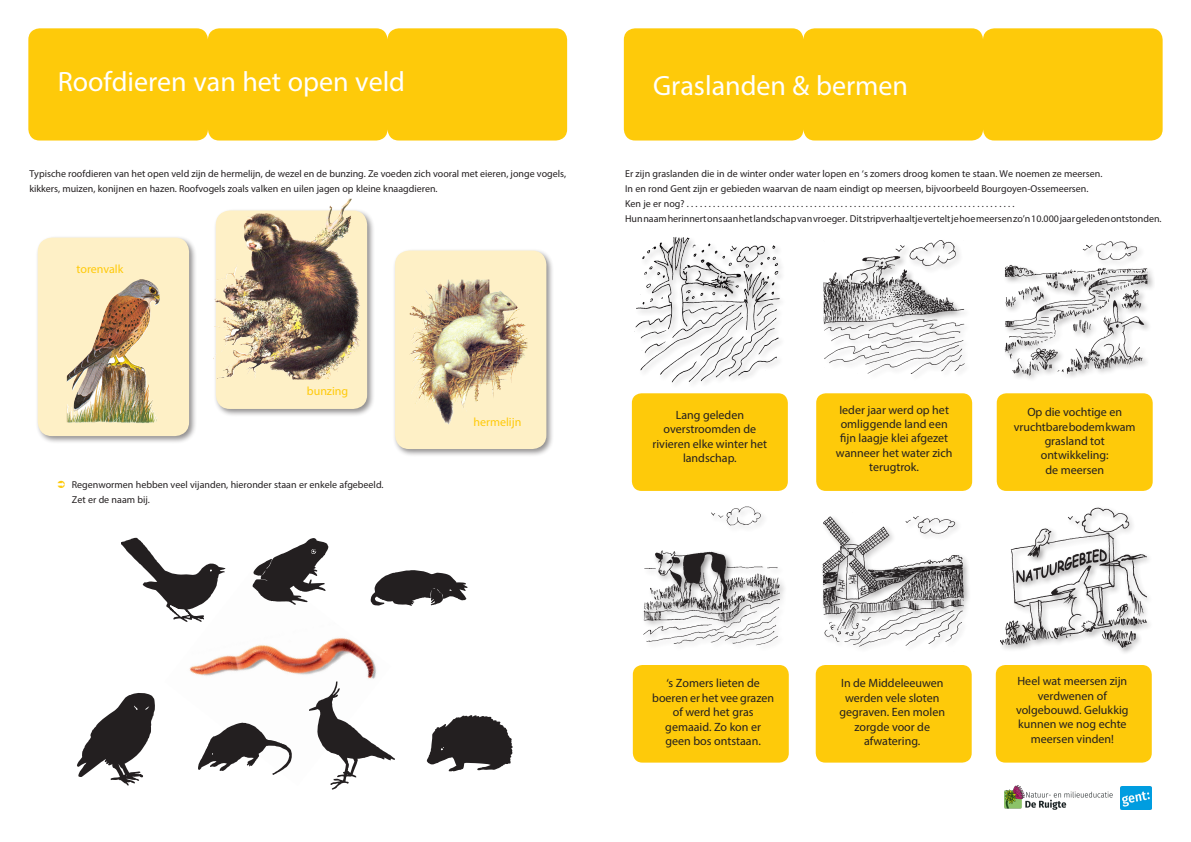
<style>
.page{position:relative;width:1191px;height:842px;background:#fff}
.page>*{position:absolute;margin:0;border:0;box-sizing:border-box;transform-origin:0 0}
.Normaal{font:28px "Myriad Pro";color:#fff}
.t1{font:12px/14.4px "Myriad Pro";color:#231f20;text-align:center}
.t2{font:12px "Myriad Pro";color:#feca0a}
.Normaal-2{font:10px/15px "Myriad Pro";color:#231f20}
</style>
<div class="page">
<img style="left:189px;top:568px;width:187px;height:155px">
<svg style="left:77px;top:693px;width:78px;height:93px"></svg>
<svg style="left:198px;top:723px;width:94px;height:52px"></svg>
<svg style="left:310px;top:681px;width:85px;height:109px"></svg>
<svg style="left:426px;top:715px;width:87px;height:56px"></svg>
<div style="left:996px;top:393px;width:156px;height:98px;background:#feca0a;border-radius:10px"></div>
<div style="left:995px;top:665px;width:156px;height:98px;background:#feca0a;border-radius:10px"></div>
<div style="left:816px;top:393px;width:156px;height:98px;background:#feca0a;border-radius:10px"></div>
<div style="left:815px;top:665px;width:156px;height:98px;background:#feca0a;border-radius:10px"></div>
<div style="left:632px;top:393px;width:156px;height:98px;background:#feca0a;border-radius:10px"></div>
<div style="left:633px;top:665px;width:156px;height:98px;background:#feca0a;border-radius:10px"></div>
<div style="left:624px;top:28px;width:538px;height:113px;background:#feca0a"></div>
<div style="left:632px;top:237px;width:153px;height:149px;background:#231f20;opacity:.75"></div>
<img style="left:643px;top:506px;width:141px;height:140px">
<img style="left:823px;top:240px;width:142px;height:134px">
<div style="left:820px;top:514px;width:151px;height:139px;background:#231f20;opacity:.5"></div>
<img style="left:820px;top:514px;width:147px;height:138px">
<div style="left:1003px;top:240px;width:152px;height:142px;background:#231f20;opacity:.5"></div>
<img style="left:1003px;top:240px;width:146px;height:141px">
<img style="left:1000px;top:507px;width:146px;height:146px">
<img style="left:1004px;top:786px;width:109px;height:24px">
<img style="left:1120px;top:787px;width:31px;height:22px">
<div style="left:35px;top:235px;width:162px;height:209px;background:#231f20;opacity:.5"></div>
<div style="left:38px;top:238px;width:151px;height:198px;background:#fef0c6;border-radius:14px"></div>
<div style="left:213px;top:208px;width:162px;height:209px;background:#231f20;opacity:.5"></div>
<img style="left:216px;top:210px;width:151px;height:199px;border-radius:14px">
<div style="left:392px;top:248px;width:163px;height:209px;background:#231f20;opacity:.5"></div>
<img style="left:395px;top:251px;width:151px;height:198px;border-radius:14px">
<div style="left:28px;top:28px;width:539px;height:113px;background:#feca0a"></div>
<img style="left:452px;top:279px;width:35px;height:8px">
<img style="left:67px;top:279px;width:93px;height:144px">
<img style="left:270px;top:199px;width:79px;height:43px">
<svg style="left:121px;top:537px;width:104px;height:85px"></svg>
<svg style="left:252px;top:538px;width:76px;height:67px"></svg>
<svg style="left:370px;top:569px;width:97px;height:37px"></svg>
<p class="Normaal" style="left:58px;top:65px;width:349px">Roofdieren van het open veld</p>
<p class="Normaal-2" style="left:29px;top:165px;width:538px">Typische roofdieren van het open veld zijn de hermelijn, de wezel en de bunzing. Ze voeden zich vooral met eieren, jonge vogels, kikkers, muizen, konijnen en hazen. Roofvogels zoals valken en uilen jagen op kleine knaagdieren.</p>
<p class="t2" style="left:77px;top:262px;width:48px">torenvalk</p>
<p class="t2" style="left:307px;top:383px;width:43px">bunzing</p>
<p class="Normaal-2" style="left:72px;top:476px;width:313px">Regenwormen hebben veel vijanden, hieronder staan er enkele afgebeeld.</p>
<p class="Normaal-2" style="left:72px;top:491px;width:80px">Zet er de naam bij.</p>
<p class="t2" style="left:473px;top:414px;width:49px">hermelijn</p>
<p class="Normaal" style="left:653px;top:68px;width:256px">Graslanden &amp; bermen</p>
<p class="Normaal-2" style="left:625px;top:165px;width:479px">Er zijn graslanden die in de winter onder water lopen en ‘s zomers droog komen te staan. We noemen ze meersen.</p>
<p class="Normaal-2" style="left:625px;top:180px;width:465px">In en rond Gent zijn er gebieden waarvan de naam eindigt op meersen, bijvoorbeeld Bourgoyen-Ossemeersen.</p>
<p class="Normaal-2" style="left:625px;top:195px;width:391px">Ken je er nog? . . . . . . . . . . . . . . . . . . . . . . . . . . . . . . . . . . . . . . . . . . . . . . . . . . . . . . . . . . . . . . . . . . . . . . . . . . .</p>
<p class="Normaal-2" style="left:625px;top:210px;width:538px">Hun naam herinnert ons aan het landschap van vroeger. Dit stripverhaaltje vertelt je hoe meersen zo’n 10.000 jaar geleden ontstonden.</p>
<p class="t1" style="left:675px;top:407px;width:70px">Lang geleden</p>
<p class="t1" style="left:652px;top:422px;width:116px">overstroomden de rivieren elke winter het landschap.</p>
<p class="t1" style="left:836px;top:402px;width:118px">Ieder jaar werd op het omliggende land een fijn laagje klei afgezet wanneer het water zich terugtrok.</p>
<p class="t1" style="left:1013px;top:405px;width:123px">Op die vochtige en vruchtbare bodem kwam grasland tot</p>
<p class="t1" style="left:1040px;top:448px;width:69px">ontwikkeling:</p>
<p class="t1" style="left:1045px;top:462px;width:60px">de meersen</p>
<p class="t1" style="left:666px;top:676px;width:95px">‘s Zomers lieten de</p>
<p class="t1" style="left:652px;top:690px;width:123px">boeren er het vee grazen of werd het gras</p>
<p class="t1" style="left:665px;top:719px;width:97px;text-align:left">gemaaid. Zo kon er geen bos ontstaan.</p>
<p class="t1" style="left:841px;top:676px;width:104px">In de Middeleeuwen werden vele sloten</p>
<p class="t1" style="left:839px;top:705px;width:107px">gegraven. Een molen zorgde voor de</p>
<p class="t1" style="left:864px;top:734px;width:58px">afwatering.</p>
<p class="t1" style="left:1017px;top:674px;width:111px">Heel wat meersen zijn verdwenen of</p>
<p class="t1" style="left:1016px;top:703px;width:114px">volgebouwd. Gelukkig kunnen we nog echte meersen vinden!</p>
</div>
